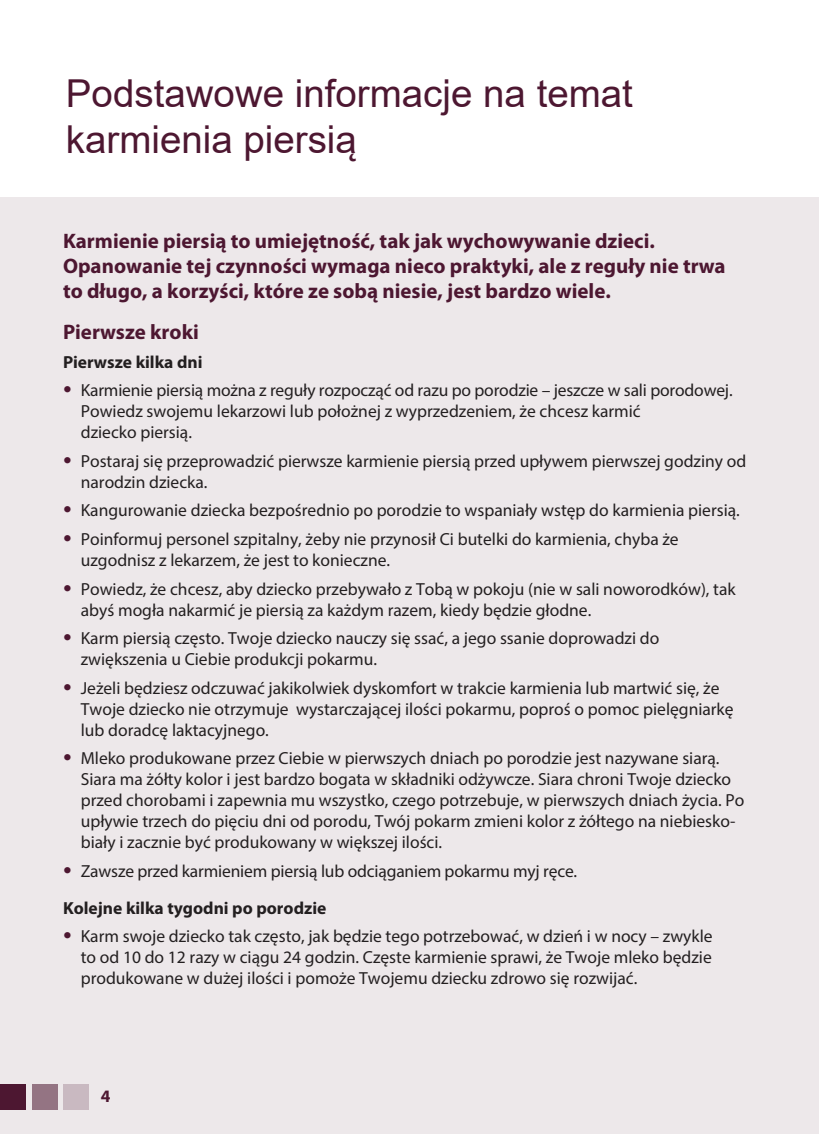
<style>
.page{position:relative;width:819px;height:1134px;background:#ede8ea}
.page>*{position:absolute;margin:0;border:0;box-sizing:border-box;transform-origin:0 0}
.t1{font:38.5px/46.2px "Arial";color:#4d1731}
.t2{font:700 21px/25.2px "Myriad Pro";color:#4d1731}
.t3{font:17.5px/21px "Myriad Pro";color:#231f20}
.t4{font:700 17.5px "Myriad Pro";color:#231f20}
.t5{font:700 17.5px "Myriad Pro";color:#4d1731}
.s1{font-family:"News Gothic Std";color:#4d1731}
.s2{font-weight:700}
</style>
<div class="page">
<div style="left:0;top:1084px;width:26px;height:26px;background:#4d1731"></div>
<div style="left:32px;top:1084px;width:26px;height:26px;background:#947483"></div>
<div style="left:63px;top:1084px;width:26px;height:26px;background:#c9b9c1"></div>
<div style="left:0;top:0;width:819px;height:197px;background:#fff"></div>
<h1 class="t1" style="left:66px;top:70px;width:569px">Podstawowe informacje na temat karmienia piersią</h1>
<p class="t2" style="left:63px;top:227px;width:664px">Karmienie piersią to umiejętność, tak jak wychowywanie dzieci.<br>Opanowanie tej czynności wymaga nieco praktyki, ale z reguły nie trwa to długo, a korzyści, które ze sobą niesie, jest bardzo wiele.</p>
<p class="t2" style="left:63px;top:319px;width:137px">Pierwsze kroki</p>
<p class="t4" style="left:63px;top:350px;width:141px">Pierwsze kilka dni</p>
<p class="t3" style="left:81px;top:380px;width:653px;text-indent:-18px"><span class="s1">•</span> Karmienie piersią można z reguły rozpocząć od razu po porodzie – jeszcze w sali porodowej.<br>Powiedz swojemu lekarzowi lub położnej z wyprzedzeniem, że chcesz karmić<br>dziecko piersią.</p>
<p class="t3" style="left:81px;top:450px;width:667px;text-indent:-18px"><span class="s1">•</span> Postaraj się przeprowadzić pierwsze karmienie piersią przed upływem pierwszej godziny od narodzin dziecka.</p>
<p class="t3" style="left:63px;top:500px;width:678px"><span class="s1">•</span> Kangurowanie dziecka bezpośrednio po porodzie to wspaniały wstęp do karmienia piersią.</p>
<p class="t3" style="left:81px;top:528px;width:599px;text-indent:-18px"><span class="s1">•</span> Poinformuj personel szpitalny, żeby nie przynosił Ci butelki do karmienia, chyba że uzgodnisz z lekarzem, że jest to konieczne.</p>
<p class="t3" style="left:81px;top:578px;width:656px;text-indent:-18px"><span class="s1">•</span> Powiedz, że chcesz, aby dziecko przebywało z Tobą w pokoju (nie w sali noworodków), tak abyś mogła nakarmić je piersią za każdym razem, kiedy będzie głodne.</p>
<p class="t3" style="left:81px;top:627px;width:580px;text-indent:-18px"><span class="s1">•</span> Karm piersią często. Twoje dziecko nauczy się ssać, a jego ssanie doprowadzi do zwiększenia u Ciebie produkcji pokarmu.</p>
<p class="t3" style="left:81px;top:677px;width:654px;text-indent:-18px"><span class="s1">•</span> Jeżeli będziesz odczuwać jakikolwiek dyskomfort w trakcie karmienia lub martwić się, że<br>Twoje dziecko nie otrzymuje wystarczającej ilości pokarmu, poproś o pomoc pielęgniarkę lub doradcę laktacyjnego.</p>
<p class="t3" style="left:81px;top:748px;width:665px;text-indent:-18px"><span class="s1">•</span> Mleko produkowane przez Ciebie w pierwszych dniach po porodzie jest nazywane siarą.<br>Siara ma żółty kolor i jest bardzo bogata w składniki odżywcze. Siara chroni Twoje dziecko przed chorobami i zapewnia mu wszystko, czego potrzebuje, w pierwszych dniach życia. Po upływie trzech do pięciu dni od porodu, Twój pokarm zmieni kolor z żółtego na niebiesko&shy;biały i zacznie być produkowany w większej ilości.</p>
<p class="t3" style="left:63px;top:852px;width:516px;line-height:36.8px"><span class="s1">•</span> Zawsze przed karmieniem piersią lub odciąganiem pokarmu myj ręce.<br><span class="s2">Kolejne kilka tygodni po porodzie</span></p>
<p class="t3" style="left:81px;top:925px;width:633px;text-align:justify;text-indent:-18px"><span class="s1">•</span> Karm swoje dziecko tak często, jak będzie tego potrzebować, w dzień i w nocy – zwykle to od 10 do 12 razy w ciągu 24 godzin. Częste karmienie sprawi, że Twoje mleko będzie produkowane w dużej ilości i pomoże Twojemu dziecku zdrowo się rozwijać.</p>
<p class="t5" style="left:101px;top:1084px;width:11px">4</p>
</div>
